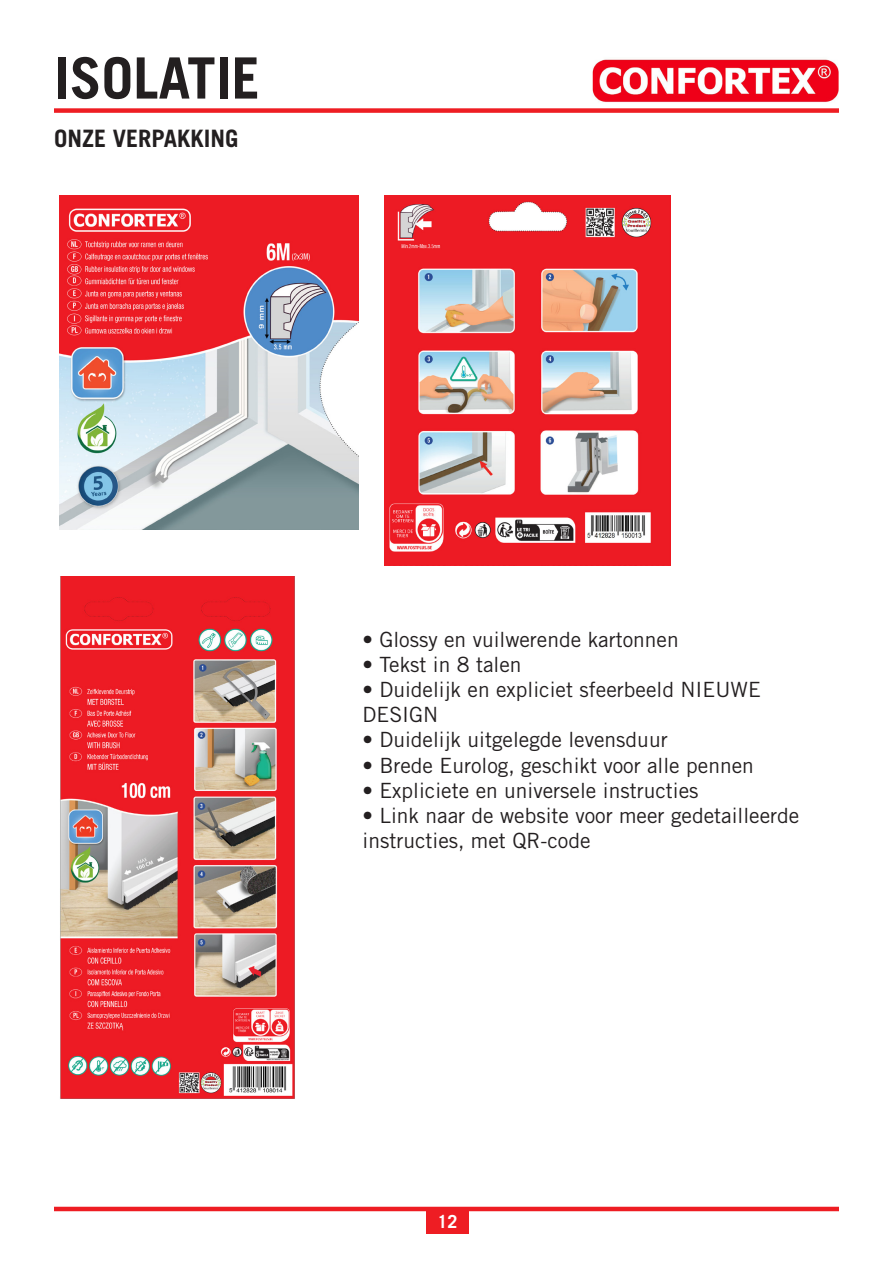
<style>
.page{position:relative;width:893px;height:1263px;background:#fff}
.page>*{position:absolute;margin:0;border:0;box-sizing:border-box;transform-origin:0 0}
.t1{font:700 57px "Trade Gothic LT Std";color:#231f20}
.t2{font:700 24px "Trade Gothic LT Std";color:#231f20}
.t3{font:21px/25.2px "Trade Gothic LT Std";color:#231f20}
.t4{font:700 18px "Trade Gothic LT Std";color:#fff}
</style>
<div class="page">
<img style="left:592px;top:59px;width:247px;height:43px">
<div style="left:54px;top:108px;width:785px;height:5px;background:#ee1d23"></div>
<hr style="left:54px;top:1207px;width:785px;height:4px;background:#ee1d23">
<div style="left:426px;top:1209px;width:43px;height:24px;background:#ee1d23"></div>
<img style="left:60px;top:196px;width:298px;height:334px">
<img style="left:384px;top:196px;width:286px;height:370px">
<img style="left:60px;top:576px;width:235px;height:523px">
<h1 class="t1" style="left:54px;top:43px;width:207px">ISOLATIE</h1>
<p class="t2" style="left:54px;top:124px;width:186px">ONZE VERPAKKING</p>
<p class="t3" style="left:362px;top:626px;width:318px">• Glossy en vuilwerende kartonnen</p>
<p class="t3" style="left:362px;top:651px;width:161px">• Tekst in 8 talen</p>
<p class="t3" style="left:362px;top:677px;width:400px">• Duidelijk en expliciet sfeerbeeld NIEUWE<br>DESIGN</p>
<p class="t3" style="left:362px;top:727px;width:307px">• Duidelijk uitgelegde levensduur</p>
<p class="t3" style="left:362px;top:752px;width:393px">• Brede Eurolog, geschikt voor alle pennen</p>
<p class="t3" style="left:362px;top:777px;width:337px">• Expliciete en universele instructies</p>
<p class="t3" style="left:362px;top:803px;width:438px">• Link naar de website voor meer gedetailleerde instructies, met QR-code</p>
<p class="t4" style="left:438px;top:1210px;width:22px">12</p>
</div>
